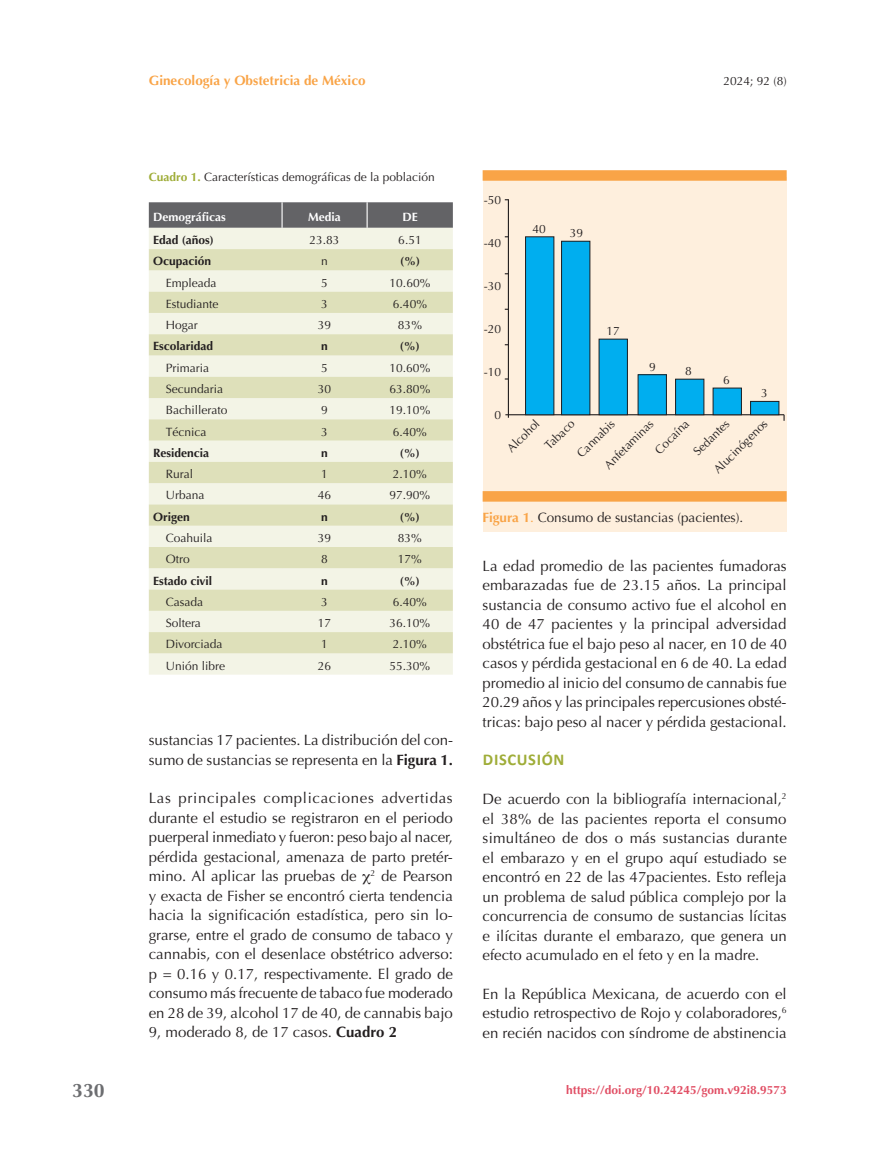
<style>
.page{position:relative;width:893px;height:1149px;background:#fff}
.page>*{position:absolute;margin:0;border:0;box-sizing:border-box;transform-origin:0 0}
.t1{font:700 19.5px "Optima";color:#6c6d70}
.t2{font:700 16.5px "Calibri";letter-spacing:.04em;color:#9fad38}
.t3{font:15px/19.5px "Optima";color:#231f20;text-align:justify}
.t4{font:13.5px "Optima";color:#231f20}
.t5{font:700 13.5px "Optima";color:#f9a447}
.t6{font:12px/24.8px "Optima";color:#231f20}
.t7{font:700 12px "Optima";color:#231f20}
.t8{font:700 12px "Optima";color:#e14f65}
.t9{font:700 12px "Optima";color:#fff}
.s1{font-weight:700;color:#9fad38}
.s2{font-weight:700}
.s3{font-weight:700;color:#f9a447}
.s4{color:#f9a447}
</style>
<div class="page">
<div style="left:149px;top:228px;width:304px;height:446px;background:#f3f4e6"></div>
<svg style="left:149px;top:249px;width:304px;height:404px;background:#e8e9cf"></svg>
<svg style="left:149px;top:202px;width:304px;height:26px;background:#67676a"></svg>
<div style="left:483px;top:177px;width:304px;height:354px;background:#feefdd"></div>
<div style="left:483px;top:491px;width:304px;height:10px;background:#f9a447"></div>
<div style="left:483px;top:170px;width:304px;height:11px;background:#f9a447"></div>
<hr style="left:505px;top:414px;width:279px;height:1px;background:#231f20">
<svg style="left:783px;top:414px;width:2px;height:6px"></svg>
<hr style="left:508px;top:199px;width:1px;height:218px;background:#231f20">
<div style="left:751px;top:401px;width:28px;height:13px;background:#00aeef"></div>
<div style="left:750px;top:401px;width:29px;height:14px;border:1px solid #231f20"></div>
<div style="left:713px;top:388px;width:28px;height:26px;background:#00aeef"></div>
<div style="left:713px;top:387px;width:29px;height:28px;border:1px solid #231f20"></div>
<div style="left:676px;top:379px;width:28px;height:35px;background:#00aeef"></div>
<div style="left:675px;top:378px;width:29px;height:37px;border:1px solid #231f20"></div>
<div style="left:638px;top:374px;width:28px;height:40px;background:#00aeef"></div>
<div style="left:638px;top:374px;width:29px;height:41px;border:1px solid #231f20"></div>
<div style="left:599px;top:339px;width:28px;height:75px;background:#00aeef"></div>
<div style="left:599px;top:338px;width:29px;height:77px;border:1px solid #231f20"></div>
<div style="left:562px;top:241px;width:28px;height:173px;background:#00aeef"></div>
<div style="left:561px;top:241px;width:29px;height:174px;border:1px solid #231f20"></div>
<div style="left:526px;top:237px;width:28px;height:177px;background:#00aeef"></div>
<div style="left:525px;top:236px;width:29px;height:179px;border:1px solid #231f20"></div>
<h1 class="t1" style="left:72px;top:1079px;width:34px">330</h1>
<p class="t5" style="left:149px;top:73px;width:218px">Ginecología y Obstetricia de México</p>
<p class="t6" style="left:723px;top:68px;width:65px">2024; 92 (8)</p>
<p class="t6" style="left:149px;top:165px;width:287px"><span class="s1">Cuadro 1.</span> Características demográficas de la población</p>
<p class="t9" style="left:153px;top:209px;width:74px">Demográficas</p>
<p class="t9" style="left:308px;top:209px;width:34px">Media</p>
<p class="t9" style="left:402px;top:209px;width:17px">DE</p>
<p class="t7" style="left:153px;top:233px;width:62px">Edad (años)</p>
<p class="t6" style="left:310px;top:228px;width:32px">23.83</p>
<p class="t6" style="left:398px;top:228px;width:25px">6.51</p>
<p class="t7" style="left:153px;top:254px;width:60px">Ocupación</p>
<p class="t6" style="left:321px;top:249px;width:8px">n</p>
<p class="t7" style="left:400px;top:254px;width:21px">(%)</p>
<p class="t6" style="left:166px;top:270px;width:52px">Empleada</p>
<p class="t6" style="left:321px;top:270px;width:8px">5</p>
<p class="t6" style="left:390px;top:270px;width:42px">10.60%</p>
<p class="t6" style="left:166px;top:291px;width:54px">Estudiante</p>
<p class="t6" style="left:321px;top:291px;width:8px">3</p>
<p class="t6" style="left:393px;top:291px;width:36px">6.40%</p>
<p class="t6" style="left:166px;top:313px;width:34px">Hogar</p>
<p class="t6" style="left:318px;top:313px;width:15px">39</p>
<p class="t6" style="left:398px;top:313px;width:26px">83%</p>
<p class="t7" style="left:153px;top:339px;width:62px">Escolaridad</p>
<p class="t7" style="left:321px;top:339px;width:8px">n</p>
<p class="t7" style="left:400px;top:339px;width:21px">(%)</p>
<p class="t6" style="left:166px;top:355px;width:45px">Primaria</p>
<p class="t6" style="left:321px;top:355px;width:8px">5</p>
<p class="t6" style="left:390px;top:355px;width:42px">10.60%</p>
<p class="t6" style="left:166px;top:376px;width:59px">Secundaria</p>
<p class="t6" style="left:318px;top:376px;width:15px">30</p>
<p class="t6" style="left:390px;top:376px;width:42px">63.80%</p>
<p class="t6" style="left:166px;top:398px;width:63px">Bachillerato</p>
<p class="t6" style="left:321px;top:398px;width:8px">9</p>
<p class="t6" style="left:390px;top:398px;width:42px">19.10%</p>
<p class="t6" style="left:166px;top:419px;width:42px">Técnica</p>
<p class="t6" style="left:321px;top:419px;width:8px">3</p>
<p class="t6" style="left:393px;top:419px;width:36px">6.40%</p>
<p class="t7" style="left:153px;top:445px;width:58px">Residencia</p>
<p class="t7" style="left:321px;top:445px;width:8px">n</p>
<p class="t7" style="left:400px;top:445px;width:21px">(%)</p>
<p class="t6" style="left:166px;top:461px;width:29px">Rural</p>
<p class="t6" style="left:321px;top:461px;width:8px">1</p>
<p class="t6" style="left:393px;top:461px;width:36px">2.10%</p>
<p class="t6" style="left:166px;top:483px;width:40px">Urbana</p>
<p class="t6" style="left:318px;top:483px;width:15px">46</p>
<p class="t6" style="left:390px;top:483px;width:42px">97.90%</p>
<p class="t7" style="left:153px;top:509px;width:38px">Origen</p>
<p class="t7" style="left:321px;top:509px;width:8px">n</p>
<p class="t7" style="left:400px;top:509px;width:21px">(%)</p>
<p class="t6" style="left:166px;top:525px;width:48px">Coahuila</p>
<p class="t6" style="left:318px;top:525px;width:15px">39</p>
<p class="t6" style="left:398px;top:525px;width:26px">83%</p>
<p class="t6" style="left:166px;top:546px;width:25px">Otro</p>
<p class="t6" style="left:321px;top:546px;width:8px">8</p>
<p class="t6" style="left:398px;top:546px;width:26px">17%</p>
<p class="t7" style="left:153px;top:573px;width:61px">Estado civil</p>
<p class="t7" style="left:321px;top:573px;width:8px">n</p>
<p class="t7" style="left:400px;top:573px;width:21px">(%)</p>
<p class="t6" style="left:166px;top:589px;width:39px">Casada</p>
<p class="t6" style="left:321px;top:589px;width:8px">3</p>
<p class="t6" style="left:393px;top:589px;width:36px">6.40%</p>
<p class="t6" style="left:166px;top:610px;width:37px">Soltera</p>
<p class="t6" style="left:318px;top:610px;width:15px">17</p>
<p class="t6" style="left:390px;top:610px;width:42px">36.10%</p>
<p class="t6" style="left:166px;top:632px;width:58px">Divorciada</p>
<p class="t6" style="left:321px;top:632px;width:8px">1</p>
<p class="t6" style="left:393px;top:632px;width:36px">2.10%</p>
<p class="t6" style="left:166px;top:653px;width:61px">Unión libre</p>
<p class="t6" style="left:318px;top:653px;width:15px">26</p>
<p class="t6" style="left:390px;top:653px;width:42px">55.30%</p>
<p class="t3" style="left:149px;top:730px;width:306px">sustancias 17 pacientes. La distribución del con&shy;sumo de sustancias se representa en la <span class="s2">Figura 1.</span></p>
<p class="t3" style="left:149px;top:788px;width:306px">Las principales complicaciones advertidas durante el estudio se registraron en el periodo puerperal inmediato y fueron: peso bajo al nacer, pérdida gestacional, amenaza de parto pretér&shy;mino. Al aplicar las pruebas de <sup>2</sup> de Pearson y exacta de Fisher se encontró cierta tendencia hacia la significación estadística, pero sin lo&shy;grarse, entre el grado de consumo de tabaco y cannabis, con el desenlace obstétrico adverso: p = 0.16 y 0.17, respectivamente. El grado de consumo más frecuente de tabaco fue moderado en 28 de 39, alcohol 17 de 40, de cannabis bajo 9, moderado 8, de 17 casos. <span class="s2">Cuadro 2</span></p>
<p class="t6" style="left:484px;top:188px;width:19px">-50</p>
<p class="t6" style="left:484px;top:231px;width:19px">-40</p>
<p class="t6" style="left:484px;top:273px;width:19px">-30</p>
<p class="t6" style="left:484px;top:316px;width:19px">-20</p>
<p class="t6" style="left:484px;top:359px;width:19px">-10</p>
<p class="t6" style="left:494px;top:402px;width:8px">0</p>
<p class="t6" style="left:533px;top:217px;width:15px">40</p>
<p class="t6" style="left:570px;top:220px;width:15px">39</p>
<p class="t6" style="left:607px;top:318px;width:15px">17</p>
<p class="t6" style="left:649px;top:354px;width:8px">9</p>
<p class="t6" style="left:685px;top:358px;width:8px">8</p>
<p class="t6" style="left:723px;top:367px;width:8px">6</p>
<p class="t6" style="left:761px;top:381px;width:8px">3</p>
<p class="t6" style="left:521px;top:421px;width:38px;text-indent:-29px;rotate:-45deg">Alcohol<br>Tabaco</p>
<p class="t6" style="left:570px;top:446px;width:50px;rotate:-45deg">Cannabis</p>
<p class="t6" style="left:630px;top:424px;width:44px;line-height:25.3px;text-indent:-47px;rotate:-45deg">Anfetaminas<br>Cocaína</p>
<p class="t6" style="left:687px;top:445px;width:47px;rotate:-45deg">Sedantes</p>
<p class="t6" style="left:707px;top:462px;width:72px;rotate:-45deg">Alucinógenos</p>
<p class="t4" style="left:483px;top:509px;width:262px"><span class="s3">Figura 1</span><span class="s4">.</span> Consumo de sustancias (pacientes).</p>
<p class="t3" style="left:483px;top:555px;width:306px">La edad promedio de las pacientes fumadoras embarazadas fue de 23.15 años. La principal sustancia de consumo activo fue el alcohol en 40 de 47 pacientes y la principal adversidad obstétrica fue el bajo peso al nacer, en 10 de 40 casos y pérdida gestacional en 6 de 40. La edad promedio al inicio del consumo de cannabis fue 20.29 años y las principales repercusiones obsté&shy;tricas: bajo peso al nacer y pérdida gestacional.</p>
<p class="t2" style="left:483px;top:748px;width:83px">DISCUSIÓN</p>
<p class="t3" style="left:483px;top:789px;width:306px">De acuerdo con la bibliografía internacional,<sup>2 </sup>el 38% de las pacientes reporta el consumo simultáneo de dos o más sustancias durante el embarazo y en el grupo aquí estudiado se encontró en 22 de las 47pacientes. Esto refleja un problema de salud pública complejo por la concurrencia de consumo de sustancias lícitas e ilícitas durante el embarazo, que genera un efecto acumulado en el feto y en la madre.</p>
<p class="t3" style="left:483px;top:983px;width:306px">En la República Mexicana, de acuerdo con el estudio retrospectivo de Rojo y colaboradores,<sup>6 </sup>en recién nacidos con síndrome de abstinencia</p>
<p class="t8" style="left:566px;top:1082px;width:222px">https://doi.org/10.24245/gom.v92i8.9573</p>
</div>
